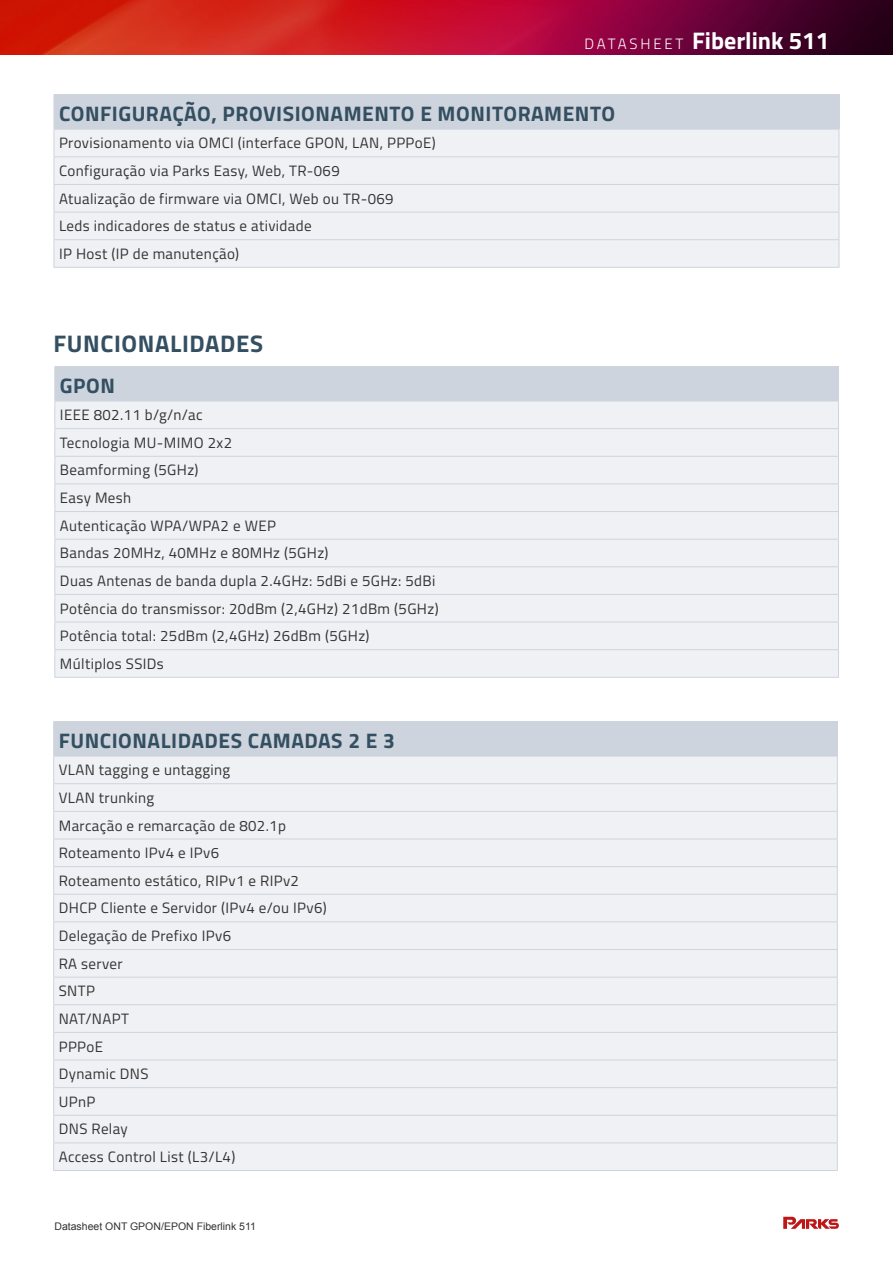
<style>
.page{position:relative;width:893px;height:1263px;background:#fff}
.page>*{position:absolute;margin:0;border:0;box-sizing:border-box;transform-origin:0 0}
.t1{font:700 24px "Titillium Web";color:#fff}
.t2{font:700 24px "Titillium Web";letter-spacing:.025em;color:#334f61}
.t3{font:700 21px "Titillium Web";letter-spacing:.025em;color:#334f61}
.t4{font:15px/27.6px "Titillium Web";letter-spacing:.025em;color:#333}
.t5{font:10.5px "Arial";color:#333}
.s1{font-weight:300;font-size:15px}
</style>
<div class="page">
<svg style="left:783px;top:1217px;width:56px;height:12px"></svg>
<div style="left:54px;top:95px;width:785px;height:34px;background:#ced4dd"></div>
<div style="left:55px;top:130px;width:784px;height:137px;background:#eff1f5"></div>
<hr style="left:54px;top:94px;width:785px;height:1px;background:#ced4dd">
<hr style="left:839px;top:95px;width:1px;height:34px;background:#ced4dd">
<hr style="left:54px;top:129px;width:785px;height:1px;background:#ced4dd">
<hr style="left:54px;top:156px;width:785px;height:1px;background:#ced4dd">
<hr style="left:54px;top:184px;width:785px;height:1px;background:#ced4dd">
<hr style="left:54px;top:212px;width:785px;height:1px;background:#ced4dd">
<hr style="left:54px;top:239px;width:785px;height:1px;background:#ced4dd">
<svg style="left:54px;top:130px;width:1px;height:137px"></svg>
<svg style="left:839px;top:130px;width:1px;height:137px"></svg>
<hr style="left:54px;top:267px;width:785px;height:1px;background:#ced4dd">
<img style="left:0;top:0;width:893px;height:54px">
<div style="left:55px;top:367px;width:783px;height:34px;background:#ced4dd"></div>
<div style="left:55px;top:402px;width:783px;height:275px;background:#eff1f5"></div>
<hr style="left:54px;top:366px;width:785px;height:1px;background:#ced4dd">
<hr style="left:54px;top:367px;width:1px;height:34px;background:#ced4dd">
<hr style="left:838px;top:367px;width:1px;height:34px;background:#ced4dd">
<hr style="left:54px;top:401px;width:785px;height:1px;background:#ced4dd">
<hr style="left:54px;top:428px;width:785px;height:1px;background:#ced4dd">
<hr style="left:54px;top:456px;width:785px;height:1px;background:#ced4dd">
<hr style="left:54px;top:483px;width:785px;height:1px;background:#ced4dd">
<hr style="left:54px;top:511px;width:785px;height:1px;background:#ced4dd">
<hr style="left:54px;top:539px;width:785px;height:1px;background:#ced4dd">
<hr style="left:54px;top:566px;width:785px;height:1px;background:#ced4dd">
<hr style="left:54px;top:594px;width:785px;height:1px;background:#ced4dd">
<hr style="left:54px;top:622px;width:785px;height:1px;background:#ced4dd">
<hr style="left:54px;top:649px;width:785px;height:1px;background:#ced4dd">
<svg style="left:54px;top:401px;width:1px;height:276px"></svg>
<svg style="left:838px;top:402px;width:1px;height:275px"></svg>
<hr style="left:54px;top:677px;width:785px;height:1px;background:#ced4dd">
<div style="left:54px;top:722px;width:783px;height:34px;background:#ced4dd"></div>
<div style="left:54px;top:757px;width:783px;height:413px;background:#eff1f5"></div>
<hr style="left:53px;top:721px;width:785px;height:1px;background:#ced4dd">
<hr style="left:53px;top:722px;width:1px;height:34px;background:#ced4dd">
<hr style="left:837px;top:722px;width:1px;height:34px;background:#ced4dd">
<hr style="left:53px;top:756px;width:785px;height:1px;background:#ced4dd">
<hr style="left:53px;top:783px;width:785px;height:1px;background:#ced4dd">
<hr style="left:53px;top:811px;width:785px;height:1px;background:#ced4dd">
<hr style="left:53px;top:839px;width:785px;height:1px;background:#ced4dd">
<hr style="left:53px;top:866px;width:785px;height:1px;background:#ced4dd">
<hr style="left:53px;top:894px;width:785px;height:1px;background:#ced4dd">
<hr style="left:53px;top:921px;width:785px;height:1px;background:#ced4dd">
<hr style="left:53px;top:949px;width:785px;height:1px;background:#ced4dd">
<hr style="left:53px;top:977px;width:785px;height:1px;background:#ced4dd">
<hr style="left:53px;top:1004px;width:785px;height:1px;background:#ced4dd">
<hr style="left:53px;top:1032px;width:785px;height:1px;background:#ced4dd">
<hr style="left:53px;top:1060px;width:785px;height:1px;background:#ced4dd">
<hr style="left:53px;top:1087px;width:785px;height:1px;background:#ced4dd">
<hr style="left:53px;top:1115px;width:785px;height:1px;background:#ced4dd">
<hr style="left:53px;top:1142px;width:785px;height:1px;background:#ced4dd">
<svg style="left:53px;top:756px;width:1px;height:414px"></svg>
<svg style="left:837px;top:756px;width:1px;height:414px"></svg>
<hr style="left:53px;top:1170px;width:785px;height:1px;background:#ced4dd">
<h1 class="t1" style="left:584px;top:22px;width:246px"><span class="s1">D ATA S H E E T</span> Fiberlink 511</h1>
<h2 class="t3" style="left:59px;top:97px;width:558px">CONFIGURAÇÃO, PROVISIONAMENTO E MONITORAMENTO</h2>
<p class="t4" style="left:59px;top:129px;width:378px">Provisionamento via OMCI (interface GPON, LAN, PPPoE)<br>Configuração via Parks Easy, Web, TR-069<br>Atualização de firmware via OMCI, Web ou TR-069<br>Leds indicadores de status e atividade<br>IP Host (IP de manutenção)</p>
<h1 class="t2" style="left:54px;top:325px;width:211px">FUNCIONALIDADES</h1>
<h2 class="t3" style="left:60px;top:369px;width:57px">GPON</h2>
<p class="t4" style="left:60px;top:400px;width:380px">IEEE 802.11 b/g/n/ac<br>Tecnologia MU-MIMO 2x2<br>Beamforming (5GHz)<br>Easy Mesh<br>Autenticação WPA/WPA2 e WEP<br>Bandas 20MHz, 40MHz e 80MHz (5GHz)<br>Duas Antenas de banda dupla 2.4GHz: 5dBi e 5GHz: 5dBi<br>Potência do transmissor: 20dBm (2,4GHz) 21dBm (5GHz)<br>Potência total: 25dBm (2,4GHz) 26dBm (5GHz)<br>Múltiplos SSIDs</p>
<h2 class="t3" style="left:59px;top:724px;width:338px">FUNCIONALIDADES CAMADAS 2 E 3</h2>
<p class="t4" style="left:59px;top:755px;width:270px">VLAN tagging e untagging<br>VLAN trunking<br>Marcação e remarcação de 802.1p<br>Roteamento IPv4 e IPv6<br>Roteamento estático, RIPv1 e RIPv2<br>DHCP Cliente e Servidor (IPv4 e/ou IPv6)<br>Delegação de Prefixo IPv6<br>RA server<br>SNTP<br>NAT/NAPT<br>PPPoE<br>Dynamic DNS<br>UPnP<br>DNS Relay<br>Access Control List (L3/L4)</p>
<p class="t5" style="left:54px;top:1220px;width:203px">Datasheet ONT GPON/EPON Fiberlink 511</p>
</div>
